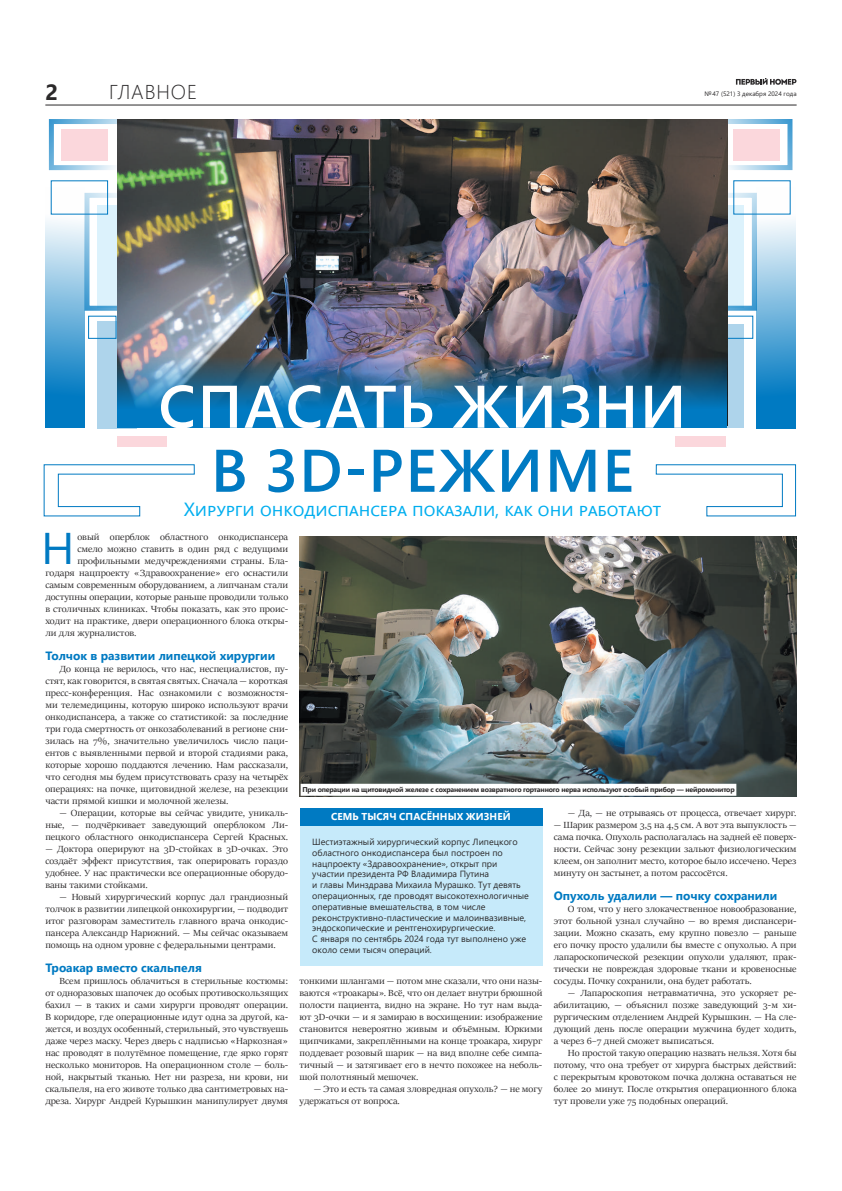
<style>
.page{position:relative;width:842px;height:1191px;background:#fff}
.page>*{position:absolute;margin:0;border:0;box-sizing:border-box;transform-origin:0 0}
.t1{font:600 60px "Segoe UI";letter-spacing:.035em;color:#fff}
.t2{font:600 60px "Segoe UI";letter-spacing:.035em;color:#007ac2}
.t3{font:44.3px "Segoe UI";color:#007ac2;scale:1.07 1}
.t4{font:700 22px "Segoe UI";color:#2b292a}
.t5{font:300 20px "Segoe UI";letter-spacing:.045em;color:#2b292a}
.t6{font:19px "Segoe UI";color:#00aeef}
.t7{font:700 12px "Segoe UI";color:#007ac2}
.t8{font:10px/12px "Sitka Banner";color:#2b292a;text-align:justify;scale:1.07 1}
.t9{font:700 10px "Segoe UI";letter-spacing:.01em;color:#fff}
.t10{font:9px/10.8px "Segoe UI";color:#2b292a}
.t11{font:700 7px "Segoe UI";letter-spacing:-.025em;color:#2b292a}
.t12{font:6.4px "Segoe UI";color:#2b292a}
</style>
<div class="page">
<hr style="left:45px;top:104px;width:752px;height:1px;background:#2b292a">
<svg style="left:736px;top:78px;width:60px;height:7px"></svg>
<svg style="left:706px;top:205px;width:38px;height:103px;background:#cde4ef"></svg>
<svg style="left:727px;top:324px;width:17px;height:104px;background:#a4c8df"></svg>
<div style="left:733px;top:129px;width:47px;height:31px;background:#fbd7dc"></div>
<div style="left:757px;top:188px;width:39px;height:241px;background:linear-gradient(to bottom,#fff,#006bbb)"></div>
<svg style="left:98px;top:321px;width:39px;height:108px;background:#a5cde5"></svg>
<div style="left:61px;top:129px;width:47px;height:31px;background:#fbd7dc"></div>
<svg style="left:98px;top:206px;width:37px;height:102px;background:#d1e8f2"></svg>
<div style="left:300px;top:825px;width:242px;height:140px;background:#c6eafa"></div>
<div style="left:300px;top:808px;width:242px;height:17px;background:#007ac2"></div>
<img style="left:300px;top:536px;width:497px;height:261px">
<svg style="left:45px;top:188px;width:40px;height:240px;background:#7ab9de"></svg>
<div style="left:118px;top:436px;width:49px;height:11px;background:#fbd7dc"></div>
<div style="left:675px;top:436px;width:51px;height:11px;background:#fbd7dc"></div>
<svg style="left:43px;top:464px;width:152px;height:53px"></svg>
<svg style="left:655px;top:464px;width:141px;height:53px"></svg>
<img style="left:118px;top:119px;width:609px;height:77px">
<img style="left:118px;top:196px;width:609px;height:232px">
<div style="left:301px;top:783px;width:435px;height:12px;background:#fff"></div>
<h3 class="t4" style="left:45px;top:71px;width:14px">2</h3>
<h3 class="t5" style="left:109px;top:73px;width:89px">ГЛАВНОЕ</h3>
<p class="t12" style="left:704px;top:88px;width:94px">№ 47 (521) 3 декабря 2024 года</p>
<h1 class="t1" style="left:158px;top:350px;width:529px">СПАСАТЬ ЖИЗНИ</h1>
<h1 class="t2" style="left:211px;top:414px;width:424px">В 3D-РЕЖИМЕ</h1>
<h3 class="t6" style="left:184px;top:492px;width:479px">Хирурги онкодиспансера показали, как они работают</h3>
<h2 class="t3" style="left:41px;top:506px;width:33px">Н</h2>
<p class="t8" style="left:77px;top:531px;width:199px">овый оперблок областного онкодиспансера</p>
<p class="t8" style="left:77px;top:543px;width:199px">смело можно ставить в один ряд с ведущими</p>
<p class="t8" style="left:77px;top:555px;width:199px">профильными медучреждениями страны. Бла-</p>
<p class="t8" style="left:45px;top:567px;width:228px">годаря нацпроекту «Здравоохранение» его оснастили</p>
<p class="t8" style="left:45px;top:579px;width:228px">самым современным оборудованием, а липчанам стали</p>
<p class="t8" style="left:45px;top:591px;width:228px">доступны операции, которые раньше проводили только</p>
<p class="t8" style="left:45px;top:603px;width:228px">в столичных клиниках. Чтобы показать, как это проис-</p>
<p class="t8" style="left:45px;top:615px;width:228px">ходит на практике, двери операционного блока откры-</p>
<p class="t8" style="left:45px;top:627px;width:87px">ли для журналистов.</p>
<p class="t7" style="left:45px;top:644px;width:231px">Толчок в развитии липецкой хирургии</p>
<p class="t8" style="left:45px;top:663px;width:228px;text-indent:14px">До конца не верилось, что нас, неспециалистов, пу&shy;стят, как говорится, в святая святых. Сначала — короткая пресс-конференция. Нас ознакомили с возможностя&shy;ми телемедицины, которую широко используют врачи онкодиспансера, а также со статистикой: за последние три года смертность от онкозаболеваний в регионе сни&shy;зилась на 7%, значительно увеличилось число паци&shy;ентов с выявленными первой и второй стадиями рака, которые хорошо поддаются лечению. Нам рассказали, что сегодня мы будем присутствовать сразу на четырёх операциях: на почке, щитовидной железе, на резекции части прямой кишки и молочной железы.</p>
<p class="t8" style="left:45px;top:807px;width:228px;text-indent:14px">— Операции, которые вы сейчас увидите, уникаль&shy;ные, — подчёркивает заведующий оперблоком Ли&shy;пецкого областного онкодиспансера Сергей Красных.</p>
<p class="t8" style="left:45px;top:843px;width:228px">— Доктора оперируют на 3D-стойках в 3D-очках. Это создаёт эффект присутствия, так оперировать гораздо удобнее. У нас практически все операционные оборудо&shy;ваны такими стойками.</p>
<p class="t8" style="left:45px;top:891px;width:228px;text-indent:14px">— Новый хирургический корпус дал грандиозный толчок в развитии липецкой онкохирургии, — подводит итог разговорам заместитель главного врача онкодис&shy;пансера Александр Нарижний. — Мы сейчас оказываем помощь на одном уровне с федеральными центрами.</p>
<p class="t7" style="left:45px;top:956px;width:158px">Троакар вместо скальпеля</p>
<p class="t8" style="left:45px;top:975px;width:228px;text-indent:14px">Всем пришлось облачиться в стерильные костюмы: от одноразовых шапочек до особых противоскользящих бахил — в таких и сами хирурги проводят операции.<br>В коридоре, где операционные идут одна за другой, ка&shy;жется, и воздух особенный, стерильный, это чувствуешь даже через маску. Через дверь с надписью «Наркозная» нас проводят в полутёмное помещение, где ярко горят несколько мониторов. На операционном столе — боль&shy;ной, накрытый тканью. Нет ни разреза, ни крови, ни скальпеля, на его животе только два сантиметровых на&shy;дреза. Хирург Андрей Курышкин манипулирует двумя</p>
<p class="t11" style="left:302px;top:782px;width:434px">При операции на щитовидной железе с сохранением возвратного гортанного нерва используют особый прибор — нейромонитор</p>
<p class="t9" style="left:331px;top:807px;width:181px">СЕМЬ ТЫСЯЧ СПАСЁННЫХ ЖИЗНЕЙ</p>
<p class="t10" style="left:312px;top:835px;width:218px">Шестиэтажный хирургический корпус Липецкого областного онкодиспансера был построен по нацпроекту «Здравоохранение», открыт при участии президента РФ Владимира Путина<br>и главы Минздрава Михаила Мурашко. Тут девять операционных, где проводят высокотехнологичные оперативные вмешательства, в том числе реконструктивно-пластические и малоинвазивные, эндоскопические и рентгенохирургические.<br>С января по сентябрь 2024 года тут выполнено уже около семи тысяч операций.</p>
<p class="t8" style="left:300px;top:975px;width:228px">тонкими шлангами — потом мне сказали, что они назы&shy;ваются «троакары». Всё, что он делает внутри брюшной полости пациента, видно на экране. Но тут нам выда&shy;ют 3D-очки — и я замираю в восхищении: изображение становится невероятно живым и объёмным. Юркими щипчиками, закреплёнными на конце троакара, хирург поддевает розовый шарик — на вид вполне себе симпа&shy;тичный — и затягивает его в нечто похожее на неболь&shy;шой полотняный мешочек.</p>
<p class="t8" style="left:300px;top:1083px;width:228px;text-indent:14px">— Это и есть та самая зловредная опухоль? — не могу удержаться от вопроса.</p>
<p class="t8" style="left:568px;top:807px;width:215px">— Да, — не отрываясь от процесса, отвечает хирург.</p>
<p class="t8" style="left:554px;top:819px;width:228px">— Шарик размером 3,5 на 4,5 см. А вот эта выпуклость — сама почка. Опухоль располагалась на задней её поверх&shy;ности. Сейчас зону резекции зальют физиологическим клеем, он заполнит место, которое было иссечено. Через минуту он застынет, а потом рассосётся.</p>
<p class="t7" style="left:554px;top:884px;width:225px">Опухоль удалили — почку сохранили</p>
<p class="t8" style="left:554px;top:903px;width:228px;text-indent:14px">О том, что у него злокачественное новообразование, этот больной узнал случайно — во время диспансери&shy;зации. Можно сказать, ему крупно повезло — раньше его почку просто удалили бы вместе с опухолью. А при лапароскопической резекции опухоли удаляют, прак&shy;тически не повреждая здоровые ткани и кровеносные сосуды. Почку сохранили, она будет работать.</p>
<p class="t8" style="left:554px;top:987px;width:228px;text-indent:14px">— Лапароскопия нетравматична, это ускоряет ре&shy;абилитацию, — объяснил позже заведующий 3-м хи&shy;рургическим отделением Андрей Курышкин. — На сле&shy;дующий день после операции мужчина будет ходить, а через 6–7 дней сможет выписаться.</p>
<p class="t8" style="left:554px;top:1047px;width:228px;text-indent:14px">Но простой такую операцию назвать нельзя. Хотя бы потому, что она требует от хирурга быстрых действий: с перекрытым кровотоком почка должна оставаться не более 20 минут. После открытия операционного блока тут провели уже 75 подобных операций.</p>
</div>
